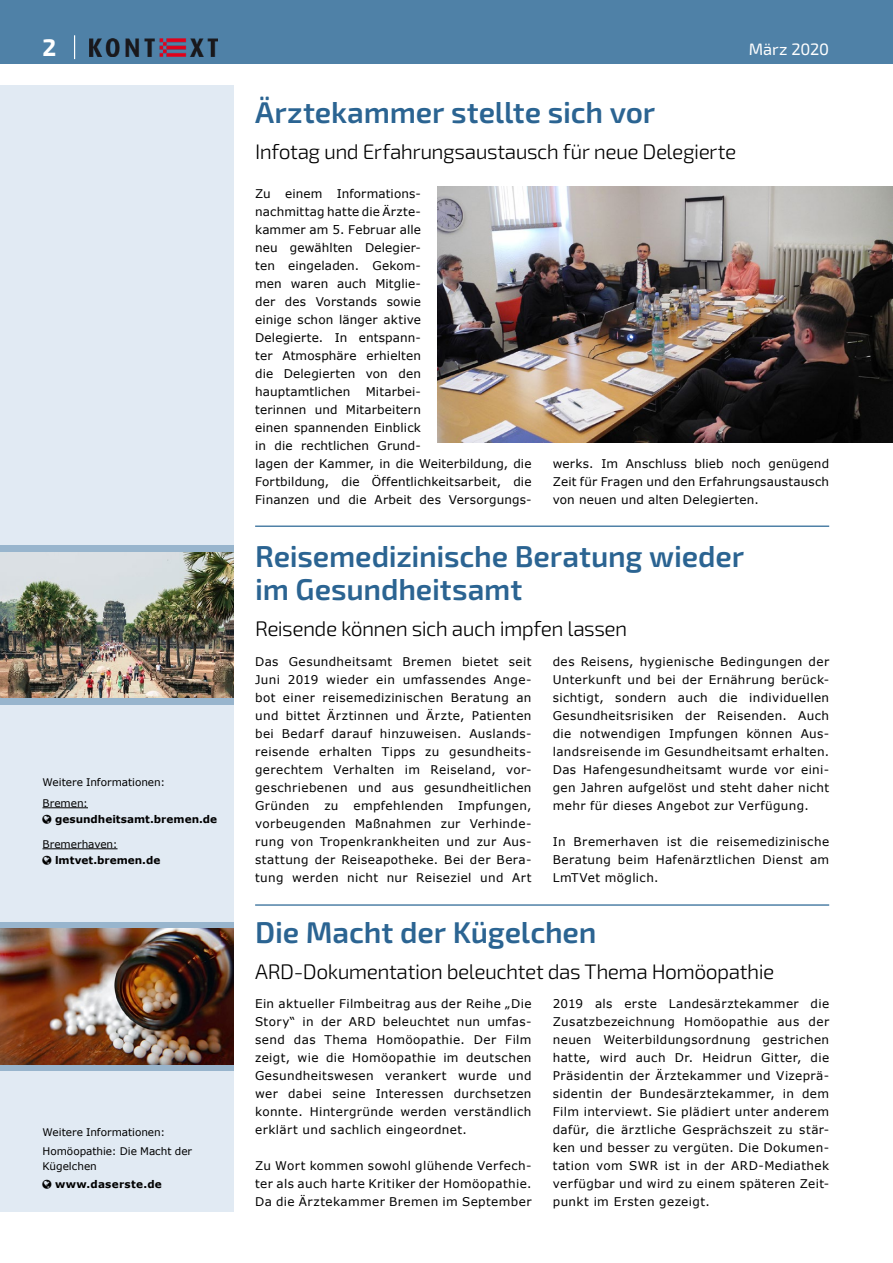
<style>
.page{position:relative;width:893px;height:1263px;background:#fff}
.page>*{position:absolute;margin:0;border:0;box-sizing:border-box;transform-origin:0 0}
.t1{font:600 30px/33px "Exo 2";letter-spacing:-.005em;color:#2b6492}
.t2{font:700 24px "Exo 2";color:#fff}
.t3{font:300 21px "Exo 2";letter-spacing:-.025em;color:#000}
.t4{font:16.5px "Exo 2";letter-spacing:-.005em;color:#fff}
.t5{font:12px/18px "Verdana";letter-spacing:.025em;color:#000;text-align:justify}
.t6{font:10.5px/21px "Verdana";color:#000}
.t7{font:700 10.5px "Verdana";letter-spacing:.005em;color:#000}
.t8{font:700 10.5px "Verdana";letter-spacing:.025em;color:#000}
</style>
<div class="page">
<div style="left:0;top:85px;width:234px;height:1127px;background:#e1eaf3"></div>
<div style="left:0;top:0;width:893px;height:64px;background:#4f81a7"></div>
<img style="left:89px;top:38px;width:128px;height:18px">
<svg style="left:74px;top:35px;width:1px;height:24px"></svg>
<svg style="left:0;top:922px;width:234px;height:149px;background:#97b0c5"></svg>
<svg style="left:0;top:546px;width:234px;height:159px;background:#9db4c7"></svg>
<hr style="left:255px;top:904px;width:574px;height:2px;background:#4f81a7">
<hr style="left:255px;top:525px;width:574px;height:2px;background:#4f81a7">
<hr style="left:43px;top:807px;width:45px;height:1px;background:#000">
<hr style="left:43px;top:848px;width:75px;height:1px;background:#000">
<img style="left:438px;top:187px;width:455px;height:255px">
<img style="left:0;top:553px;width:234px;height:144px">
<img style="left:0;top:929px;width:234px;height:136px">
<h2 class="t2" style="left:43px;top:34px;width:15px">2</h2>
<h3 class="t4" style="left:749px;top:40px;width:82px">März 2020</h3>
<p class="t6" style="left:43px;top:772px;width:124px">Weitere Informationen:<br>Bremen:</p>
<p class="t7" style="left:55px;top:812px;width:164px">gesundheitsamt.bremen.de</p>
<p class="t6" style="left:43px;top:834px;width:76px">Bremerhaven:</p>
<p class="t7" style="left:55px;top:853px;width:107px">lmtvet.bremen.de</p>
<p class="t6" style="left:43px;top:1122px;width:151px;line-height:19.5px">Weitere Informationen:<br>Homöopathie: Die Macht der</p>
<p class="t6" style="left:43px;top:1156px;width:56px">Kügelchen</p>
<p class="t8" style="left:55px;top:1177px;width:108px">www.daserste.de</p>
<h1 class="t1" style="left:255px;top:97px;width:402px">Ärztekammer stellte sich vor</h1>
<h3 class="t3" style="left:255px;top:139px;width:483px">Infotag und Erfahrungsaustausch für neue Delegierte</h3>
<p class="t5" style="left:255px;top:185px;width:167px">Zu einem Informations&shy;nachmittag hatte die Ärzte&shy;kammer am 5. Februar alle neu gewählten Delegier&shy;ten eingeladen. Gekom&shy;men waren auch Mitglie&shy;der des Vorstands sowie einige schon länger aktive Delegierte. In entspann&shy;ter Atmosphäre erhielten die Delegierten von den hauptamtlichen</p>
<p class="t5" style="left:255px;top:383px;width:278px;text-align:left;text-indent:111px">Mitarbei-<br>terinnen und Mitarbeitern<br>einen spannenden Einblick<br>in die rechtlichen Grund-<br>lagen der Kammer, in die Weiterbildung, die<br>Fortbildung, die Öffentlichkeitsarbeit, die<br>Finanzen und die Arbeit des Versorgungs-</p>
<p class="t5" style="left:553px;top:455px;width:278px">werks. Im Anschluss blieb noch genügend Zeit für Fragen und den Erfahrungsaustausch von neuen und alten Delegierten.</p>
<h1 class="t1" style="left:255px;top:541px;width:491px">Reisemedizinische Beratung wieder im Gesundheitsamt</h1>
<h3 class="t3" style="left:255px;top:616px;width:374px">Reisende können sich auch impfen lassen</h3>
<p class="t5" style="left:255px;top:653px;width:278px">Das Gesundheitsamt Bremen bietet seit Juni 2019 wieder ein umfassendes Ange&shy;bot einer reisemedizinischen Beratung an und bittet Ärztinnen und Ärzte, Patienten bei Bedarf darauf hinzuweisen. Auslands&shy;reisende erhalten Tipps zu gesundheits&shy;gerechtem Verhalten im Reiseland, vor&shy;geschriebenen und aus gesundheitlichen Gründen zu empfehlenden Impfungen, vorbeugenden Maßnahmen zur Verhinde&shy;rung von Tropenkrankheiten und zur Aus&shy;stattung der Reiseapotheke. Bei der Bera&shy;tung werden nicht nur Reiseziel und Art</p>
<p class="t5" style="left:553px;top:653px;width:278px">des Reisens, hygienische Bedingungen der Unterkunft und bei der Ernährung berück&shy;sichtigt, sondern auch die individuellen Gesundheitsrisiken der Reisenden. Auch die notwendigen Impfungen können Aus&shy;landsreisende im Gesundheitsamt erhalten.<br>Das Hafengesundheitsamt wurde vor eini&shy;gen Jahren aufgelöst und steht daher nicht mehr für dieses Angebot zur Verfügung.</p>
<p class="t5" style="left:553px;top:833px;width:278px">In Bremerhaven ist die reisemedizinische Beratung beim Hafenärztlichen Dienst am LmTVet möglich.</p>
<h1 class="t1" style="left:255px;top:917px;width:343px">Die Macht der Kügelchen</h1>
<h3 class="t3" style="left:255px;top:959px;width:521px">ARD-Dokumentation beleuchtet das Thema Homöopathie</h3>
<p class="t5" style="left:255px;top:995px;width:278px">Ein aktueller Filmbeitrag aus der Reihe „Die Story“ in der ARD beleuchtet nun umfas&shy;send das Thema Homöopathie. Der Film zeigt, wie die Homöopathie im deutschen Gesundheitswesen verankert wurde und wer dabei seine Interessen durchsetzen konnte. Hintergründe werden verständlich erklärt und sachlich eingeordnet.</p>
<p class="t5" style="left:255px;top:1157px;width:278px">Zu Wort kommen sowohl glühende Verfech&shy;ter als auch harte Kritiker der Homöopathie.<br>Da die Ärztekammer Bremen im September</p>
<p class="t5" style="left:553px;top:995px;width:278px">2019 als erste Landesärztekammer die Zusatzbezeichnung Homöopathie aus der neuen Weiterbildungsordnung gestrichen hatte, wird auch Dr. Heidrun Gitter, die Präsidentin der Ärztekammer und Vizeprä&shy;sidentin der Bundesärztekammer, in dem Film interviewt. Sie plädiert unter anderem dafür, die ärztliche Gesprächszeit zu stär&shy;ken und besser zu vergüten. Die Dokumen&shy;tation vom SWR ist in der ARD-Mediathek verfügbar und wird zu einem späteren Zeit&shy;punkt im Ersten gezeigt.</p>
</div>
